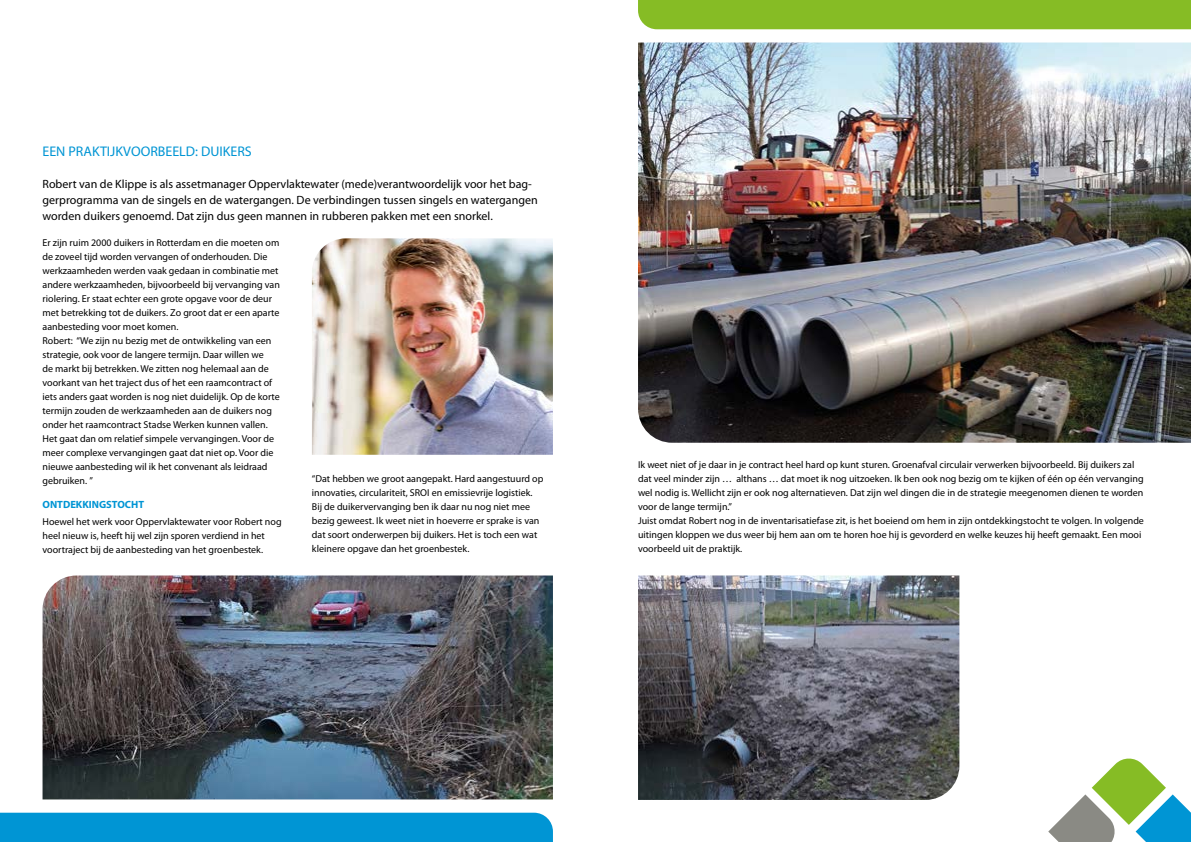
<style>
.page{position:relative;width:1191px;height:842px;background:#fff}
.page>*{position:absolute;margin:0;border:0;box-sizing:border-box;transform-origin:0 0}
.t1{font:14px "Myriad Pro";color:#0095d4}
.t2{font:12px/16px "Myriad Pro";color:#000}
.t3{font:700 10.5px "Myriad Pro";color:#0095d4}
.t4{font:10px/14px "Myriad Pro";color:#000}
</style>
<div class="page">
<div style="left:0;top:813px;width:553px;height:29px;background:#0095d4"></div>
<div style="left:638px;top:0;width:553px;height:29px;background:#86bc25"></div>
<img style="left:638px;top:43px;width:553px;height:400px">
<img style="left:43px;top:575px;width:510px;height:224px">
<img style="left:312px;top:238px;width:241px;height:217px">
<img style="left:638px;top:575px;width:321px;height:225px">
<svg style="left:1048px;top:758px;width:143px;height:84px"></svg>
<h1 class="t1" style="left:43px;top:143px;width:211px">EEN PRAKTIJKVOORBEELD: DUIKERS</h1>
<p class="t2" style="left:43px;top:176px;width:497px">Robert van de Klippe is als assetmanager Oppervlaktewater (mede)verantwoordelijk voor het bag&shy;gerprogramma van de singels en de watergangen. De verbindingen tussen singels en watergangen worden duikers genoemd. Dat zijn dus geen mannen in rubberen pakken met een snorkel.</p>
<p class="t4" style="left:43px;top:235px;width:239px">Er zijn ruim 2000 duikers in Rotterdam en die moeten om de zoveel tijd worden vervangen of onderhouden. Die werkzaamheden werden vaak gedaan in combinatie met andere werkzaamheden, bijvoorbeeld bij vervanging van riolering. Er staat echter een grote opgave voor de deur met betrekking tot de duikers. Zo groot dat er een aparte aanbesteding voor moet komen.<br>Robert: “We zijn nu bezig met de ontwikkeling van een strategie, ook voor de langere termijn. Daar willen we<br>de markt bij betrekken. We zitten nog helemaal aan de voorkant van het traject dus of het een raamcontract of iets anders gaat worden is nog niet duidelijk. Op de korte termijn zouden de werkzaamheden aan de duikers nog onder het raamcontract Stadse Werken kunnen vallen.<br>Het gaat dan om relatief simpele vervangingen. Voor de meer complexe vervangingen gaat dat niet op. Voor die nieuwe aanbesteding wil ik het convenant als leidraad gebruiken. ”</p>
<p class="t3" style="left:43px;top:497px;width:103px">ONTDEKKINGSTOCHT</p>
<p class="t4" style="left:43px;top:514px;width:240px">Hoewel het werk voor Oppervlaktewater voor Robert nog heel nieuw is, heeft hij wel zijn sporen verdiend in het voortraject bij de aanbesteding van het groenbestek.</p>
<p class="t4" style="left:312px;top:472px;width:233px">“Dat hebben we groot aangepakt. Hard aangestuurd op innovaties, circulariteit, SROI en emissievrije logistiek.<br>Bij de duikervervanging ben ik daar nu nog niet mee bezig geweest. Ik weet niet in hoeverre er sprake is van dat soort onderwerpen bij duikers. Het is toch een wat kleinere opgave dan het groenbestek.</p>
<p class="t4" style="left:638px;top:458px;width:507px">Ik weet niet of je daar in je contract heel hard op kunt sturen. Groenafval circulair verwerken bijvoorbeeld. Bij duikers zal dat veel minder zijn … althans … dat moet ik nog uitzoeken. Ik ben ook nog bezig om te kijken of één op één vervanging wel nodig is. Wellicht zijn er ook nog alternatieven. Dat zijn wel dingen die in de strategie meegenomen dienen te worden voor de lange termijn.”<br>Juist omdat Robert nog in de inventarisatiefase zit, is het boeiend om hem in zijn ontdekkingstocht te volgen. In volgende uitingen kloppen we dus weer bij hem aan om te horen hoe hij is gevorderd en welke keuzes hij heeft gemaakt. Een mooi voorbeeld uit de praktijk.</p>
</div>
